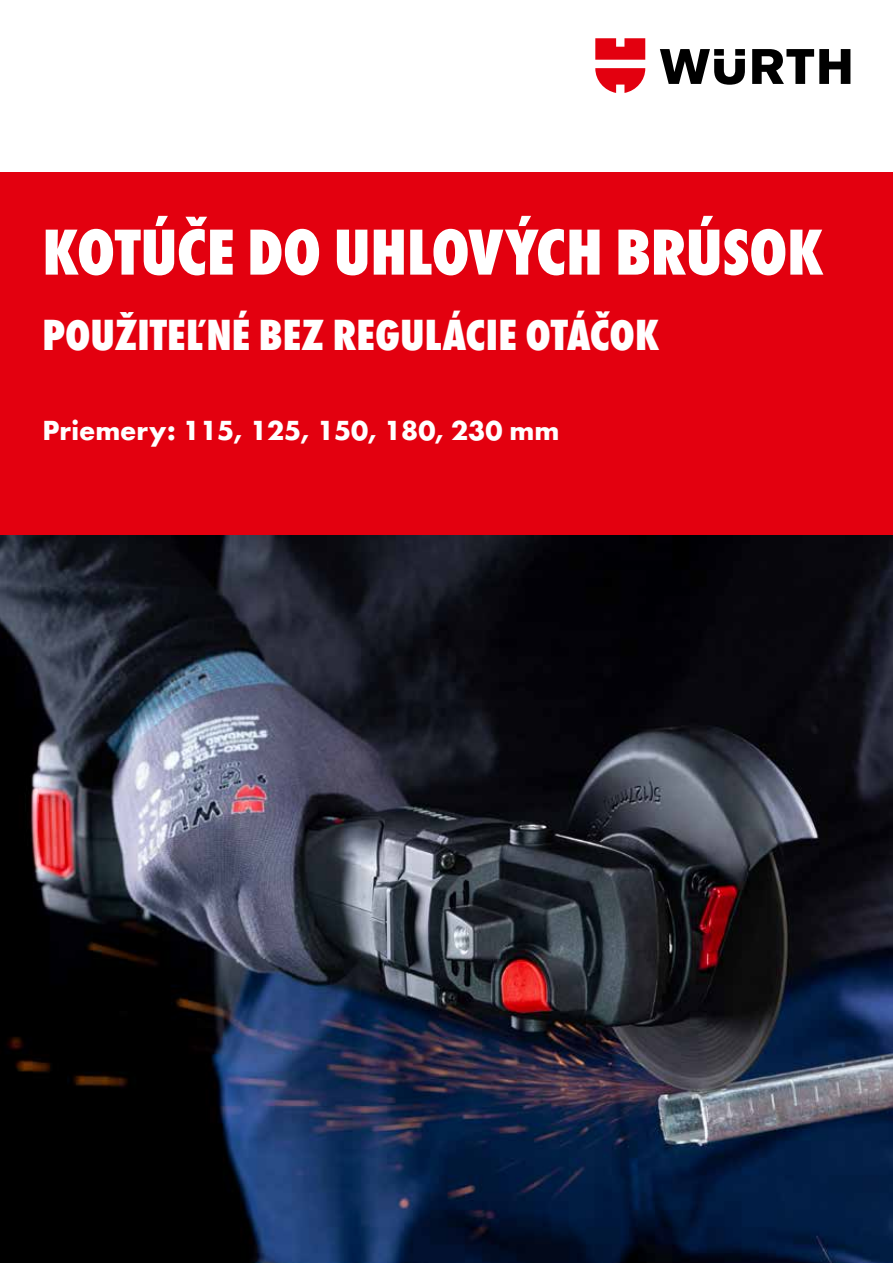
<style>
.page{position:relative;width:893px;height:1263px;background:#fff}
.page>*{position:absolute;margin:0;border:0;box-sizing:border-box;transform-origin:0 0}
.t1{font:800 condensed 67.5px "Wuerth";letter-spacing:-.005em;color:#fff}
.t2{font:800 condensed 45px "Wuerth";color:#fff}
.t3{font:700 28.5px "Wuerth";color:#fff}
</style>
<div class="page">
<svg style="left:660px;top:49px;width:190px;height:36px"></svg>
<svg style="left:595px;top:38px;width:50px;height:55px"></svg>
<div style="left:0;top:172px;width:893px;height:364px;background:#e3000f"></div>
<img style="left:0;top:536px;width:893px;height:727px">
<h1 class="t1" style="left:43px;top:205px;width:783px">KOTÚČE DO UHLOVÝCH BRÚSOK</h1>
<h2 class="t2" style="left:43px;top:303px;width:618px">POUŽITEĽNÉ BEZ REGULÁCIE OTÁČOK</h2>
<p class="t3" style="left:43px;top:410px;width:519px">Priemery: 115, 125, 150, 180, 230 mm</p>
</div>
